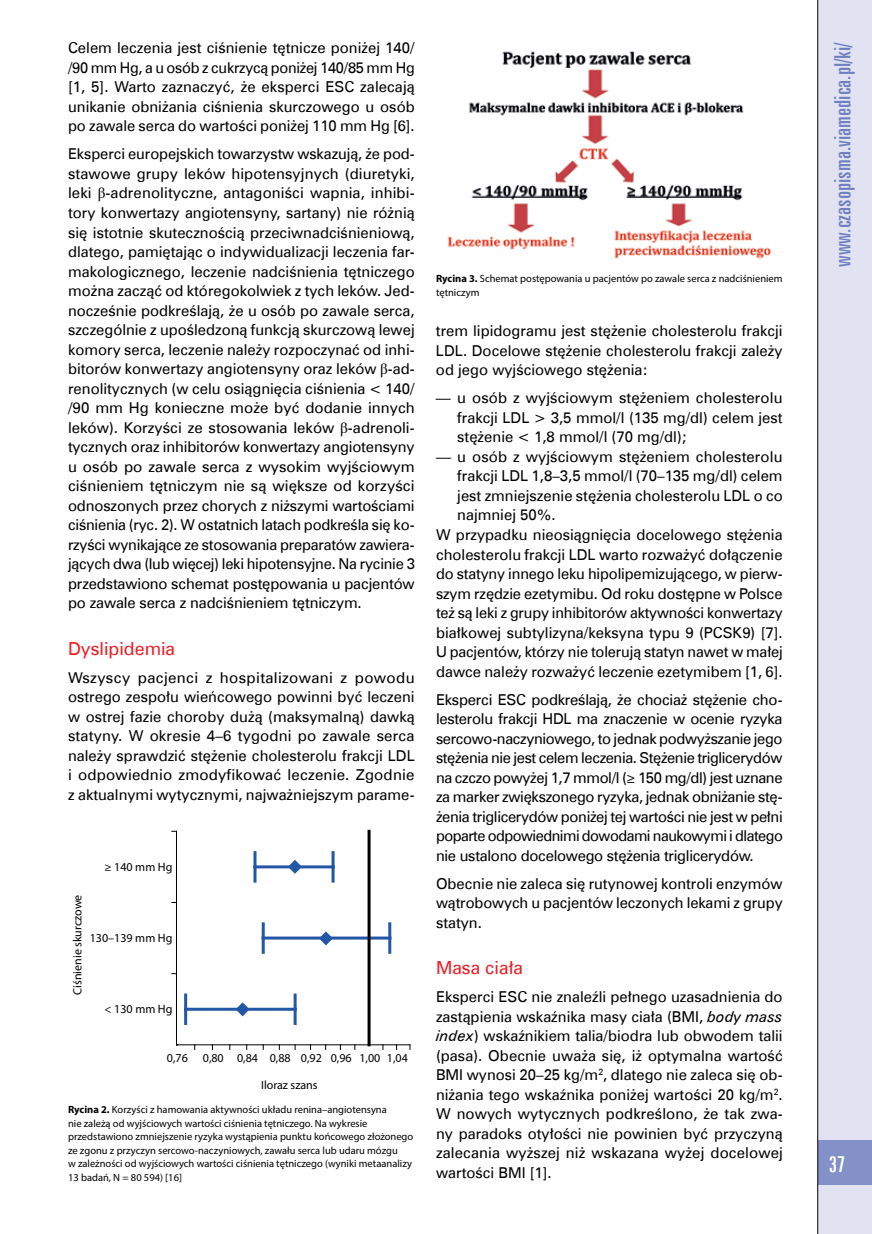
<style>
.page{position:relative;width:872px;height:1234px;background:#fff}
.page>*{position:absolute;margin:0;border:0;box-sizing:border-box;transform-origin:0 0}
.t1{font:22.5px "Zurich X Cn EU";color:#7080bf;scale:1.07 1}
.t2{font:22.5px "Zurich X Cn EU";color:#fff;scale:1.07 1}
.t3{font:18px "Zurich EU";color:#ed1d24}
.t4{font:15px/19.5px "Zurich EU";color:#000;text-align:justify}
.t5{font:12.15px "Myriad Pro";color:#000}
.t6{font:12px "Myriad Pro";color:#000}
.t7{font:10.5px/13.5px "Myriad Pro";color:#000}
.s1{font-family:"Times New Roman"}
.s2{font-weight:700}
.s3{font-family:"Myriad Pro"}
.s4{font-style:italic}
</style>
<div class="page">
<div style="left:817px;top:0;width:55px;height:1233px;background:#e1e2f2"></div>
<div style="left:817px;top:1140px;width:55px;height:44px;background:#8490c8"></div>
<hr style="left:817px;top:0;width:1px;height:1233px;background:#000">
<hr style="left:176px;top:1044px;width:234px;height:1px;background:#000">
<hr style="left:176px;top:831px;width:1px;height:213px;background:#000">
<hr style="left:186px;top:1007px;width:109px;height:3px;background:#2356a7">
<hr style="left:184px;top:1008px;width:3px;height:15px;background:#2356a7">
<hr style="left:294px;top:1008px;width:3px;height:15px;background:#2356a7">
<hr style="left:184px;top:994px;width:3px;height:14px;background:#2356a7">
<hr style="left:294px;top:994px;width:3px;height:14px;background:#2356a7">
<hr style="left:263px;top:936px;width:127px;height:3px;background:#2356a7">
<hr style="left:262px;top:937px;width:3px;height:15px;background:#2356a7">
<hr style="left:388px;top:937px;width:3px;height:15px;background:#2356a7">
<hr style="left:262px;top:923px;width:3px;height:14px;background:#2356a7">
<hr style="left:388px;top:923px;width:3px;height:14px;background:#2356a7">
<hr style="left:255px;top:865px;width:78px;height:3px;background:#2356a7">
<hr style="left:253px;top:866px;width:3px;height:14px;background:#2356a7">
<hr style="left:331px;top:866px;width:3px;height:14px;background:#2356a7">
<hr style="left:253px;top:852px;width:3px;height:14px;background:#2356a7">
<hr style="left:331px;top:852px;width:3px;height:14px;background:#2356a7">
<svg style="left:233px;top:1002px;width:19px;height:15px"></svg>
<svg style="left:317px;top:931px;width:18px;height:15px"></svg>
<svg style="left:286px;top:860px;width:18px;height:14px"></svg>
<hr style="left:367px;top:831px;width:3px;height:213px;background:#000">
<img style="left:447px;top:51px;width:324px;height:208px">
<p class="t4" style="left:68px;top:38px;width:348px">Celem leczenia jest ciśnienie tętnicze poniżej 140/ /90 mm Hg, a u osób z cukrzycą poniżej 140/85 mm Hg [1, 5]. Warto zaznaczyć, że eksperci ESC zalecają unikanie obniżania ciśnienia skurczowego u osób po zawale serca do wartości poniżej 110 mm Hg [6].</p>
<p class="t4" style="left:68px;top:144px;width:348px">Eksperci europejskich towarzystw wskazują, że pod&shy;stawowe grupy leków hipotensyjnych (diuretyki, leki <span class="s1">β</span>-adrenolityczne, antagoniści wapnia, inhibi&shy;tory konwertazy angiotensyny, sartany) nie różnią się istotnie skutecznością przeciwnadciśnieniową, dlatego, pamiętając o indywidualizacji leczenia far&shy;makologicznego, leczenie nadciśnienia tętniczego można zacząć od któregokolwiek z tych leków. Jed&shy;nocześnie podkreślają, że u osób po zawale serca, szczególnie z upośledzoną funkcją skurczową lewej komory serca, leczenie należy rozpoczynać od inhi&shy;bitorów konwertazy angiotensyny oraz leków <span class="s1">β</span>-ad&shy;renolitycznych (w celu osiągnięcia ciśnienia &lt; 140/ /90 mm Hg konieczne może być dodanie innych leków). Korzyści ze stosowania leków <span class="s1">β</span>-adrenoli&shy;tycznych oraz inhibitorów konwertazy angiotensyny u osób po zawale serca z wysokim wyjściowym ciśnieniem tętniczym nie są większe od korzyści odnoszonych przez chorych z niższymi wartościami ciśnienia (ryc. 2). W ostatnich latach podkreśla się ko&shy;rzyści wynikające ze stosowania preparatów zawiera&shy;jących dwa (lub więcej) leki hipotensyjne. Na rycinie 3 przedstawiono schemat postępowania u pacjentów po zawale serca z nadciśnieniem tętniczym.</p>
<p class="t3" style="left:68px;top:637px;width:109px">Dyslipidemia</p>
<p class="t4" style="left:68px;top:667px;width:348px">Wszyscy pacjenci z hospitalizowani z powodu ostrego zespołu wieńcowego powinni być leczeni w ostrej fazie choroby dużą (maksymalną) dawką statyny. W okresie 4–6 tygodni po zawale serca należy sprawdzić stężenie cholesterolu frakcji LDL i odpowiednio zmodyfikować leczenie. Zgodnie z aktualnymi wytycznymi, najważniejszym parame-</p>
<p class="t6" style="left:70px;top:994px;width:102px;rotate:-90deg">Ciśnienie skurczowe</p>
<p class="t5" style="left:105px;top:859px;width:69px">≥ 140 mm Hg</p>
<p class="t5" style="left:90px;top:930px;width:84px">130–139 mm Hg</p>
<p class="t5" style="left:105px;top:1001px;width:69px">&lt; 130 mm Hg</p>
<p class="t5" style="left:167px;top:1049px;width:242px">0,76 0,80 0,84 0,88 0,92 0,96 1,00 1,04</p>
<p class="t6" style="left:261px;top:1077px;width:58px">Iloraz szans</p>
<p class="t7" style="left:68px;top:1102px;width:347px"><span class="s2">Rycina 2.</span> Korzyści z hamowania aktywności układu renina–angiotensyna<br>nie zależą od wyjściowych wartości ciśnienia tętniczego. Na wykresie przedstawiono zmniejszenie ryzyka wystąpienia punktu końcowego złożonego ze zgonu z przyczyn sercowo-naczyniowych, zawału serca lub udaru mózgu<br>w zależności od wyjściowych wartości ciśnienia tętniczego (wyniki metaanalizy 13 badań, N = 80 594) [16]</p>
<p class="t7" style="left:436px;top:272px;width:348px"><span class="s2">Rycina 3.</span> Schemat postępowania u pacjentów po zawale serca z nadciśnieniem tętniczym</p>
<p class="t4" style="left:436px;top:321px;width:348px">trem lipidogramu jest stężenie cholesterolu frakcji LDL. Docelowe stężenie cholesterolu frakcji zależy od jego wyjściowego stężenia:</p>
<p class="t4" style="left:457px;top:388px;width:327px;text-indent:-21px">— u osób z wyjściowym stężeniem cholesterolu frakcji LDL &gt; 3,5 mmol/l (135 mg/dl) celem jest stężenie &lt; 1,8 mmol/l (70 mg/dl);</p>
<p class="t4" style="left:436px;top:446px;width:348px">— u osób z wyjściowym stężeniem cholesterolu</p>
<p class="t4" style="left:457px;top:466px;width:327px">frakcji LDL 1,8–3,5 mmol/l (70–135 mg/dl) celem</p>
<p class="t4" style="left:457px;top:485px;width:327px">jest zmniejszenie stężenia cholesterolu LDL o co</p>
<p class="t4" style="left:457px;top:505px;width:100px">najmniej 50%.</p>
<p class="t4" style="left:436px;top:524px;width:348px">W przypadku nieosiągnięcia docelowego stężenia</p>
<p class="t4" style="left:436px;top:544px;width:348px">cholesterolu frakcji LDL warto rozważyć dołączenie</p>
<p class="t4" style="left:436px;top:563px;width:348px">do statyny innego leku hipolipemizującego, w pierw-</p>
<p class="t4" style="left:436px;top:583px;width:348px">szym rzędzie ezetymibu. Od roku dostępne w Polsce</p>
<p class="t4" style="left:436px;top:602px;width:348px">też są leki z grupy inhibitorów aktywności konwertazy</p>
<p class="t4" style="left:436px;top:622px;width:348px">białkowej subtylizyna/keksyna typu 9 (PCSK9) [7].</p>
<p class="t4" style="left:436px;top:641px;width:348px">U pacjentów, którzy nie tolerują statyn nawet w małej</p>
<p class="t4" style="left:436px;top:661px;width:348px">dawce należy rozważyć leczenie ezetymibem [1, 6].</p>
<p class="t4" style="left:436px;top:689px;width:348px">Eksperci ESC podkreślają, że chociaż stężenie cho&shy;lesterolu frakcji HDL ma znaczenie w ocenie ryzyka sercowo-naczyniowego, to jednak podwyższanie jego stężenia nie jest celem leczenia. Stężenie triglicerydów na czczo powyżej 1,7 mmol/l (<span class="s3">≥</span> 150 mg/dl) jest uznane za marker zwiększonego ryzyka, jednak obniżanie stę&shy;żenia triglicerydów poniżej tej wartości nie jest w pełni poparte odpowiednimi dowodami naukowymi i dlatego nie ustalono docelowego stężenia triglicerydów.</p>
<p class="t4" style="left:436px;top:873px;width:348px">Obecnie nie zaleca się rutynowej kontroli enzymów wątrobowych u pacjentów leczonych lekami z grupy statyn.</p>
<p class="t3" style="left:436px;top:956px;width:89px">Masa ciała</p>
<p class="t4" style="left:436px;top:986px;width:348px">Eksperci ESC nie znaleźli pełnego uzasadnienia do zastąpienia wskaźnika masy ciała (BMI, <span class="s4">body mass index</span>) wskaźnikiem talia/biodra lub obwodem talii (pasa). Obecnie uważa się, iż optymalna wartość BMI wynosi 20–25 kg/m<sup>2</sup>, dlatego nie zaleca się ob&shy;niżania tego wskaźnika poniżej wartości 20 kg/m<sup>2</sup>.<br>W nowych wytycznych podkreślono, że tak zwa&shy;ny paradoks otyłości nie powinien być przyczyną zalecania wyższej niż wskazana wyżej docelowej wartości BMI [1].</p>
<h1 class="t1" style="left:829px;top:267px;width:212px;rotate:-90deg">www.czasopisma.viamedica.pl/ki/</h1>
<h1 class="t2" style="left:828px;top:1150px;width:17px">37</h1>
</div>
